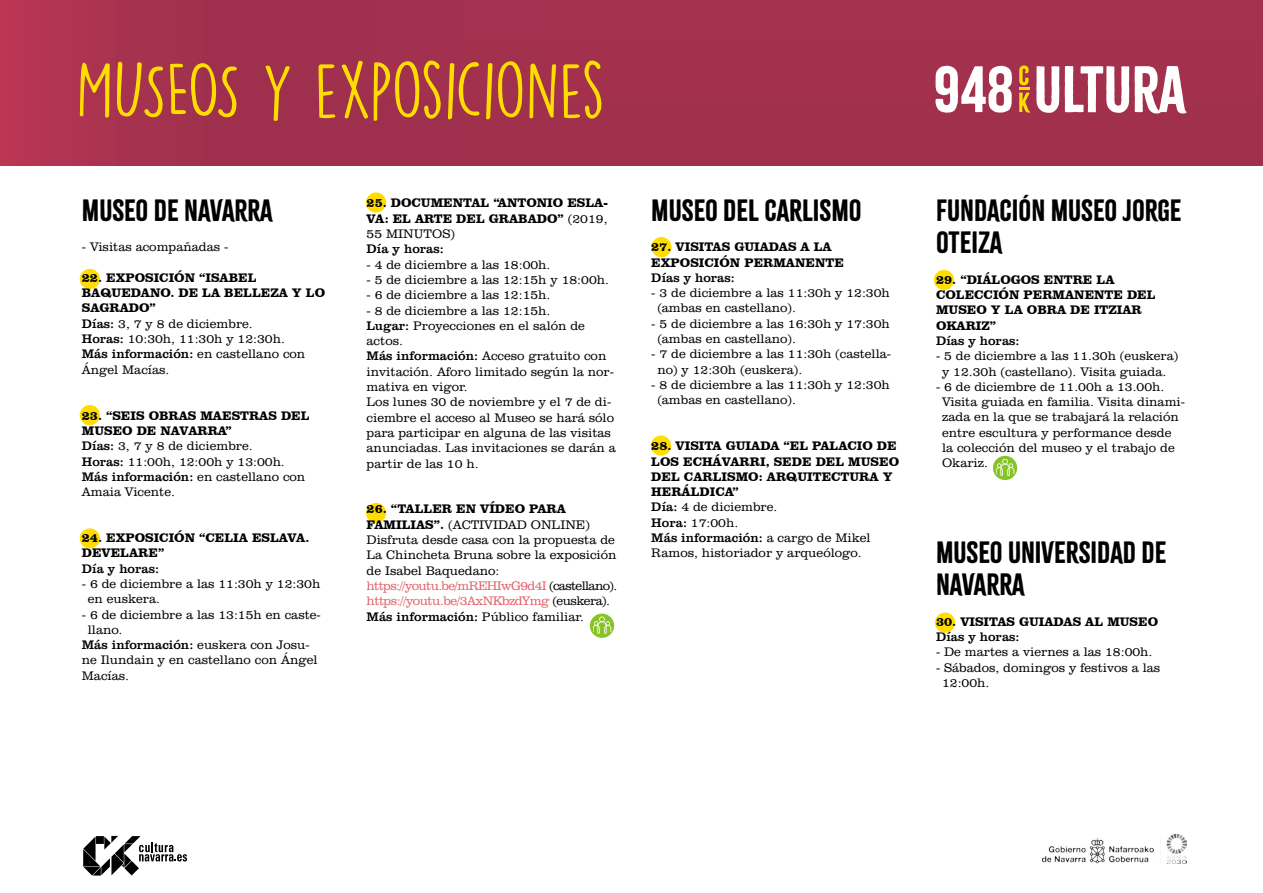
<style>
.page{position:relative;width:1263px;height:893px;background:#fff}
.page>*{position:absolute;margin:0;border:0;box-sizing:border-box;transform-origin:0 0}
.t1{font:72px "DK Lemon Yellow Sun";letter-spacing:-.025em;color:#fd0}
.t2{font:27px/32.4px "Citrus Gothic Solid";color:#000}
.t3{font:300 12.75px/15.3px "Clarendon BT";color:#000}
.t4{font:700 12.75px/15.3px "Clarendon BT";color:#000}
.t5{font:12.75px "Clarendon BT";color:#000}
.s1{font-weight:700}
.s2{font-weight:400}
.s3{font-weight:300}
.s4{color:#e36169}
</style>
<div class="page">
<svg style="left:0;top:0;width:1263px;height:165px;background:#a3314e"></svg>
<svg style="left:1036px;top:66px;width:23px;height:47px"></svg>
<svg style="left:1065px;top:66px;width:122px;height:48px"></svg>
<svg style="left:935px;top:66px;width:77px;height:47px"></svg>
<svg style="left:1019px;top:65px;width:11px;height:48px"></svg>
<img style="left:1042px;top:833px;width:145px;height:31px">
<svg style="left:83px;top:836px;width:104px;height:40px"></svg>
<div style="left:935px;top:613px;width:20px;height:20px;background:#fd0;border-radius:50%"></div>
<div style="left:934px;top:270px;width:20px;height:20px;background:#fd0;border-radius:50%"></div>
<div style="left:651px;top:435px;width:20px;height:21px;background:#fd0;border-radius:50%"></div>
<div style="left:651px;top:237px;width:20px;height:20px;background:#fd0;border-radius:50%"></div>
<div style="left:366px;top:503px;width:20px;height:20px;background:#fd0;border-radius:50%"></div>
<div style="left:366px;top:192px;width:20px;height:21px;background:#fd0;border-radius:50%"></div>
<div style="left:80px;top:528px;width:20px;height:21px;background:#fd0;border-radius:50%"></div>
<div style="left:80px;top:405px;width:20px;height:20px;background:#fd0;border-radius:50%"></div>
<div style="left:80px;top:269px;width:20px;height:20px;background:#fd0;border-radius:50%"></div>
<svg style="left:590px;top:614px;width:24px;height:24px"></svg>
<svg style="left:593px;top:616px;width:18px;height:18px"></svg>
<div style="left:993px;top:456px;width:24px;height:24px;background:#87c429;border-radius:50%"></div>
<svg style="left:996px;top:459px;width:18px;height:17px"></svg>
<h1 class="t1" style="left:76px;top:46px;width:530px">MUSEOS Y EXPOSICIONES</h1>
<h2 class="t2" style="left:82px;top:194px;width:192px">MUSEO DE NAVARRA</h2>
<p class="t3" style="left:82px;top:239px;width:148px">- Visitas acompañadas -</p>
<p class="t3" style="left:82px;top:270px;width:245px"><span class="s1">22. EXPOSICIÓN “ISABEL<br>BAQUEDANO. DE LA BELLEZA Y LO<br>SAGRADO”<br></span><span class="s2">Días:</span> 3, 7 y 8 de diciembre.<br><span class="s2">Horas:</span> 10:30h, 11:30h y 12:30h.<br><span class="s2">Más información:</span> en castellano con<br>Ángel Macías.</p>
<p class="t3" style="left:82px;top:407px;width:229px"><span class="s1">23. “SEIS OBRAS MAESTRAS DEL<br>MUSEO DE NAVARRA”<br></span><span class="s2">Días:</span> 3, 7 y 8 de diciembre.<br><span class="s2">Horas:</span> 11:00h, 12:00h y 13:00h.<br><span class="s2">Más información:</span> en castellano con<br>Amaia Vicente.</p>
<p class="t4" style="left:82px;top:530px;width:229px">24. EXPOSICIÓN “CELIA ESLAVA.<br>DEVELARE”</p>
<p class="t5" style="left:82px;top:560px;width:79px">Día y horas:</p>
<p class="t3" style="left:88px;top:576px;width:234px;text-indent:-6px">- 6 de diciembre a las 11:30h y 12:30h en euskera.</p>
<p class="t3" style="left:82px;top:606px;width:240px">- 6 de diciembre a las 13:15h en caste-</p>
<p class="t3" style="left:88px;top:622px;width:36px">llano.</p>
<p class="t5" style="left:82px;top:637px;width:229px">Más información: <span class="s3">euskera con Josu-</span></p>
<p class="t3" style="left:82px;top:652px;width:237px">ne Ilundain y en castellano con Ángel</p>
<p class="t3" style="left:82px;top:667px;width:49px">Macías.</p>
<p class="t4" style="left:367px;top:195px;width:243px;text-align:justify">25. DOCUMENTAL “ANTONIO ESLA-VA: EL ARTE DEL GRABADO” <span class="s3">(2019, 55 MINUTOS)</span></p>
<p class="t5" style="left:367px;top:241px;width:79px">Día y horas:</p>
<p class="t3" style="left:367px;top:256px;width:185px">- 4 de diciembre a las 18:00h.</p>
<p class="t3" style="left:367px;top:272px;width:244px">- 5 de diciembre a las 12:15h y 18:00h.</p>
<p class="t3" style="left:367px;top:287px;width:185px">- 6 de diciembre a las 12:15h.</p>
<p class="t3" style="left:367px;top:302px;width:251px">- 8 de diciembre a las 12:15h.<br><span class="s2">Lugar:</span> Proyecciones en el salón de actos.<br><span class="s2">Más información:</span> Acceso gratuito con invitación. Aforo limitado según la nor&shy;mativa en vigor.<br>Los lunes 30 de noviembre y el 7 de di&shy;ciembre el acceso al Museo se hará sólo para participar en alguna de las visitas anunciadas. Las invitaciones se darán a partir de las 10 h.</p>
<p class="t3" style="left:367px;top:501px;width:252px"><span class="s1">26. “TALLER EN VÍDEO PARA FAMILIAS”.</span> (ACTIVIDAD ONLINE)<br>Disfruta desde casa con la propuesta de La Chincheta Bruna sobre la exposición de Isabel Baquedano: <span class="s4">https://youtu.be/mREHIwG9d4I</span> (castellano). <span class="s4">https://youtu.be/3AxNKbzdYmg</span> (euskera).<br><span class="s2">Más información:</span> Público familiar.</p>
<h2 class="t2" style="left:651px;top:194px;width:212px">MUSEO DEL CARLISMO</h2>
<p class="t4" style="left:651px;top:239px;width:194px">27. VISITAS GUIADAS A LA<br>EXPOSICIÓN PERMANENTE</p>
<p class="t5" style="left:651px;top:270px;width:85px">Días y horas:</p>
<p class="t3" style="left:657px;top:285px;width:234px;text-indent:-6px">- 3 de diciembre a las 11:30h y 12:30h (ambas en castellano).</p>
<p class="t3" style="left:657px;top:316px;width:234px;text-indent:-6px">- 5 de diciembre a las 16:30h y 17:30h (ambas en castellano).</p>
<p class="t3" style="left:657px;top:346px;width:235px;text-indent:-6px">- 7 de diciembre a las 11:30h (castella&shy;no) y 12:30h (euskera).</p>
<p class="t3" style="left:657px;top:377px;width:234px;text-indent:-6px">- 8 de diciembre a las 11:30h y 12:30h (ambas en castellano).</p>
<p class="t4" style="left:651px;top:438px;width:249px">28. VISITA GUIADA “EL PALACIO DE<br>LOS ECHÁVARRI, SEDE DEL MUSEO<br>DEL CARLISMO: ARQUITECTURA Y<br>HERÁLDICA”<br><span class="s2">Día:</span> <span class="s3">4 de diciembre.<br></span><span class="s2">Hora:</span> <span class="s3">17:00h.<br></span><span class="s2">Más información:</span> <span class="s3">a cargo de Mikel<br>Ramos, historiador y arqueólogo.</span></p>
<h2 class="t2" style="left:936px;top:194px;width:247px">FUNDACIÓN MUSEO JORGE<br>OTEIZA</h2>
<p class="t4" style="left:936px;top:271px;width:221px">29. “DIÁLOGOS ENTRE LA<br>COLECCIÓN PERMANENTE DEL<br>MUSEO Y LA OBRA DE ITZIAR<br>OKARIZ”</p>
<p class="t5" style="left:936px;top:333px;width:85px">Días y horas:</p>
<p class="t3" style="left:936px;top:348px;width:244px;text-align:center">- 5 de diciembre a las 11.30h (euskera) y 12.30h (castellano). Visita guiada.</p>
<p class="t3" style="left:942px;top:379px;width:244px;text-indent:-6px">- 6 de diciembre de 11.00h a 13.00h.<br>Visita guiada en familia. Visita dinami&shy;zada en la que se trabajará la relación entre escultura y performance desde la colección del museo y el trabajo de<br>Okariz.</p>
<h2 class="t2" style="left:936px;top:536px;width:232px">MUSEO UNIVERSIDAD DE<br>NAVARRA</h2>
<p class="t4" style="left:936px;top:613px;width:224px">30. VISITAS GUIADAS AL MUSEO</p>
<p class="t5" style="left:936px;top:629px;width:85px">Días y horas:</p>
<p class="t3" style="left:936px;top:644px;width:218px">- De martes a viernes a las 18:00h.</p>
<p class="t3" style="left:942px;top:659px;width:220px;text-indent:-6px">- Sábados, domingos y festivos a las<br>12:00h.</p>
</div>
